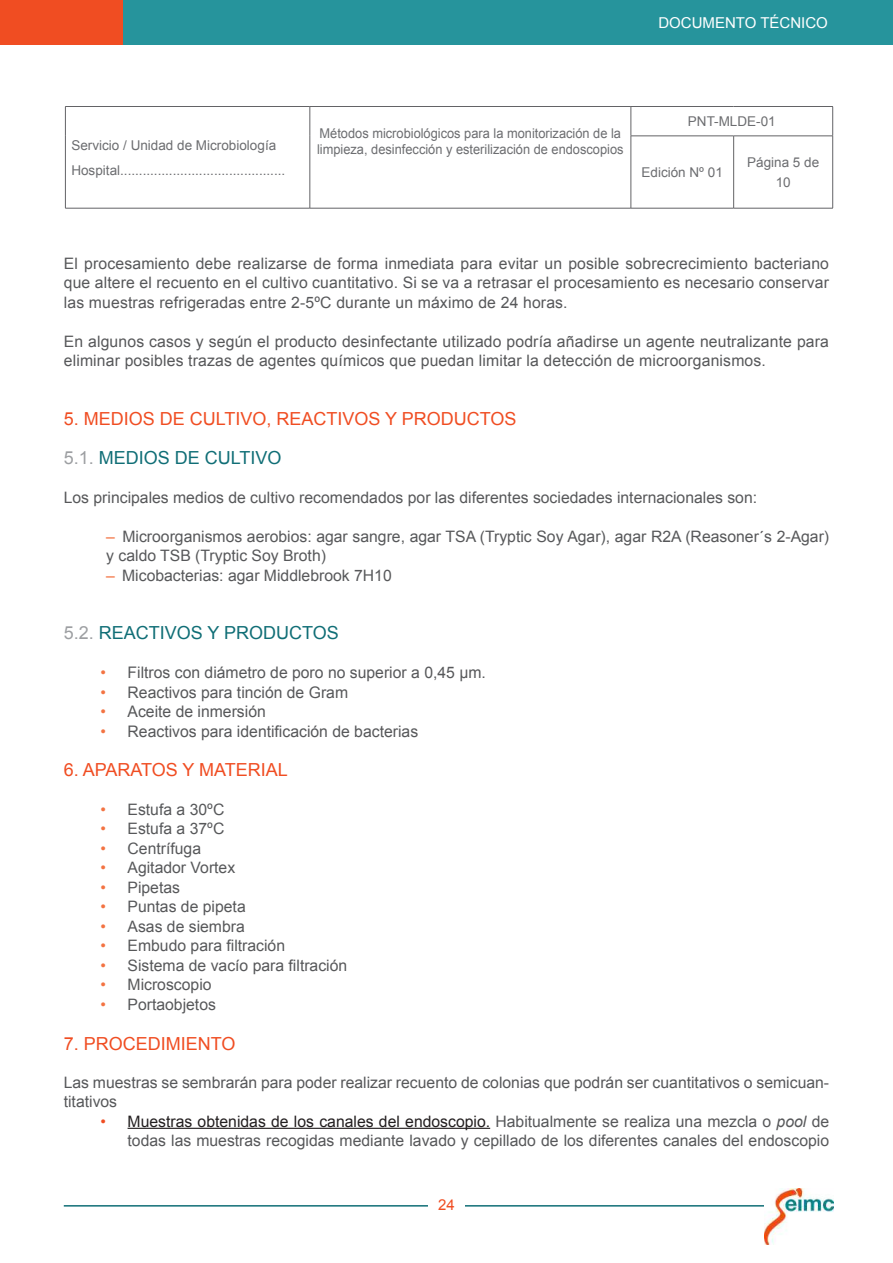
<style>
.page{position:relative;width:893px;height:1263px;background:#fff}
.page>*{position:absolute;margin:0;border:0;box-sizing:border-box;transform-origin:0 0}
.t1{font:18px/39px "Arial";color:#f04d22}
.t2{font:18px "Arial";color:#106e76}
.t3{font:15.9px "Arial";color:#57585a}
.t4{font:15.75px/19.5px "Arial";color:#57585a}
.t5{font:15px "Arial";color:#fff}
.t6{font:15px "Arial";color:#f04d22}
.t7{font:13.5px/25.5px "Arial";color:#6c6d70}
.t8{font:13.5px/16.5px "Arial";color:#6c6d70;scale:.95 1}
.s1{color:#9d9fa2}
.s2{color:#106e76}
.s3{color:#f37342}
.s4{color:#f04d22}
.s5{color:#231f20}
.s6{font-style:italic}
</style>
<div class="page">
<hr style="left:64px;top:1205px;width:769px;height:1px;background:#106e76">
<div style="left:428px;top:1192px;width:37px;height:26px;background:#fff"></div>
<div style="left:0;top:0;width:123px;height:45px;background:#f04d22"></div>
<div style="left:123px;top:0;width:770px;height:45px;background:#26949c"></div>
<img style="left:764px;top:1188px;width:69px;height:56px">
<hr style="left:128px;top:1128px;width:362px;height:1px;background:#231f20">
<hr style="left:65px;top:208px;width:245px;height:1px;background:#636366">
<hr style="left:65px;top:106px;width:245px;height:1px;background:#636366">
<svg style="left:65px;top:107px;width:1px;height:29px"></svg>
<hr style="left:310px;top:106px;width:321px;height:1px;background:#636366">
<svg style="left:310px;top:107px;width:1px;height:29px"></svg>
<hr style="left:65px;top:136px;width:1px;height:72px;background:#636366">
<hr style="left:310px;top:136px;width:1px;height:72px;background:#636366">
<hr style="left:631px;top:106px;width:103px;height:1px;background:#636366">
<svg style="left:631px;top:107px;width:1px;height:29px"></svg>
<hr style="left:734px;top:106px;width:99px;height:1px;background:#636366">
<svg style="left:832px;top:107px;width:1px;height:29px"></svg>
<hr style="left:631px;top:136px;width:103px;height:1px;background:#636366">
<hr style="left:631px;top:136px;width:1px;height:72px;background:#636366">
<hr style="left:734px;top:136px;width:99px;height:1px;background:#636366">
<hr style="left:733px;top:136px;width:1px;height:72px;background:#636366">
<hr style="left:832px;top:136px;width:1px;height:72px;background:#636366">
<hr style="left:310px;top:208px;width:321px;height:1px;background:#636366">
<hr style="left:631px;top:208px;width:103px;height:1px;background:#636366">
<hr style="left:734px;top:208px;width:99px;height:1px;background:#636366">
<p class="t5" style="left:658px;top:12px;width:171px">DOCUMENTO TÉCNICO</p>
<p class="t7" style="left:71px;top:132px;width:215px">Servicio / Unidad de Microbiología<br>Hospital............................................</p>
<p class="t8" style="left:317px;top:125px;width:324px">Métodos microbiológicos para la monitorización de la limpieza, desinfección y esterilización de endoscopios</p>
<p class="t7" style="left:688px;top:109px;width:89px">PNT-MLDE-01</p>
<p class="t7" style="left:641px;top:160px;width:83px">Edición Nº 01</p>
<p class="t7" style="left:747px;top:153px;width:74px;line-height:19.5px;text-align:center">Página 5 de<br>10</p>
<p class="t4" style="left:64px;top:253px;width:767px;text-align:justify">El procesamiento debe realizarse de forma inmediata para evitar un posible sobrecrecimiento bacteriano que altere el recuento en el cultivo cuantitativo. Si se va a retrasar el procesamiento es necesario conservar las muestras refrigeradas entre 2-5ºC durante un máximo de 24 horas.</p>
<p class="t4" style="left:64px;top:331px;width:767px">En algunos casos y según el producto desinfectante utilizado podría añadirse un agente neutralizante para eliminar posibles trazas de agentes químicos que puedan limitar la detección de microorganismos.</p>
<p class="t1" style="left:64px;top:399px;width:454px">5. MEDIOS DE CULTIVO, REACTIVOS Y PRODUCTOS<br><span class="s1">5.1.</span> <span class="s2">MEDIOS DE CULTIVO</span></p>
<p class="t4" style="left:64px;top:487px;width:695px">Los principales medios de cultivo recomendados por las diferentes sociedades internacionales son:</p>
<p class="t4" style="left:106px;top:526px;width:724px"><span class="s3">‒</span> Microorganismos aerobios: agar sangre, agar TSA (Tryptic Soy Agar), agar R2A (Reasoner´s 2-Agar) y caldo TSB (Tryptic Soy Broth)<br><span class="s3">‒</span> Micobacterias: agar Middlebrook 7H10</p>
<p class="t2" style="left:64px;top:621px;width:277px"><span class="s1">5.2.</span> REACTIVOS Y PRODUCTOS</p>
<p class="t3" style="left:101px;top:662px;width:387px"><span class="s3">•</span> Filtros con diámetro de poro no superior a 0,45 µm.</p>
<p class="t3" style="left:101px;top:682px;width:249px"><span class="s3">•</span> Reactivos para tinción de Gram</p>
<p class="t3" style="left:101px;top:701px;width:167px"><span class="s3">•</span> Aceite de inmersión</p>
<p class="t3" style="left:101px;top:721px;width:319px"><span class="s3">•</span> Reactivos para identificación de bacterias</p>
<p class="t1" style="left:64px;top:750px;width:226px">6. APARATOS Y MATERIAL</p>
<p class="t4" style="left:101px;top:799px;width:125px"><span class="s3">•</span> Estufa a 30ºC</p>
<p class="t4" style="left:101px;top:819px;width:125px"><span class="s3">•</span> Estufa a 37ºC</p>
<p class="t4" style="left:101px;top:838px;width:102px"><span class="s3">•</span> Centrífuga</p>
<p class="t4" style="left:101px;top:858px;width:136px"><span class="s3">•</span> Agitador Vortex</p>
<p class="t4" style="left:101px;top:877px;width:81px"><span class="s3">•</span> Pipetas</p>
<p class="t4" style="left:101px;top:897px;width:147px"><span class="s3">•</span> Puntas de pipeta</p>
<p class="t4" style="left:101px;top:916px;width:146px"><span class="s3">•</span> Asas de siembra</p>
<p class="t4" style="left:101px;top:936px;width:186px"><span class="s3">•</span> Embudo para filtración</p>
<p class="t4" style="left:101px;top:955px;width:248px"><span class="s3">•</span> Sistema de vacío para filtración</p>
<p class="t4" style="left:101px;top:975px;width:113px"><span class="s3">•</span> Microscopio</p>
<p class="t4" style="left:101px;top:994px;width:117px"><span class="s3">•</span> Portaobjetos</p>
<p class="t1" style="left:64px;top:1024px;width:173px">7. PROCEDIMIENTO</p>
<p class="t4" style="left:64px;top:1072px;width:767px">Las muestras se sembrarán para poder realizar recuento de colonias que podrán ser cuantitativos o semicuan&shy;titativos</p>
<p class="t4" style="left:101px;top:1111px;width:730px;text-align:right"><span class="s4">•</span> <span class="s5">Muestras obtenidas de los canales del endoscopio.</span> Habitualmente se realiza una mezcla o <span class="s6">pool</span> de todas las muestras recogidas mediante lavado y cepillado de los diferentes canales del endoscopio</p>
<p class="t6" style="left:438px;top:1195px;width:18px">24</p>
</div>
